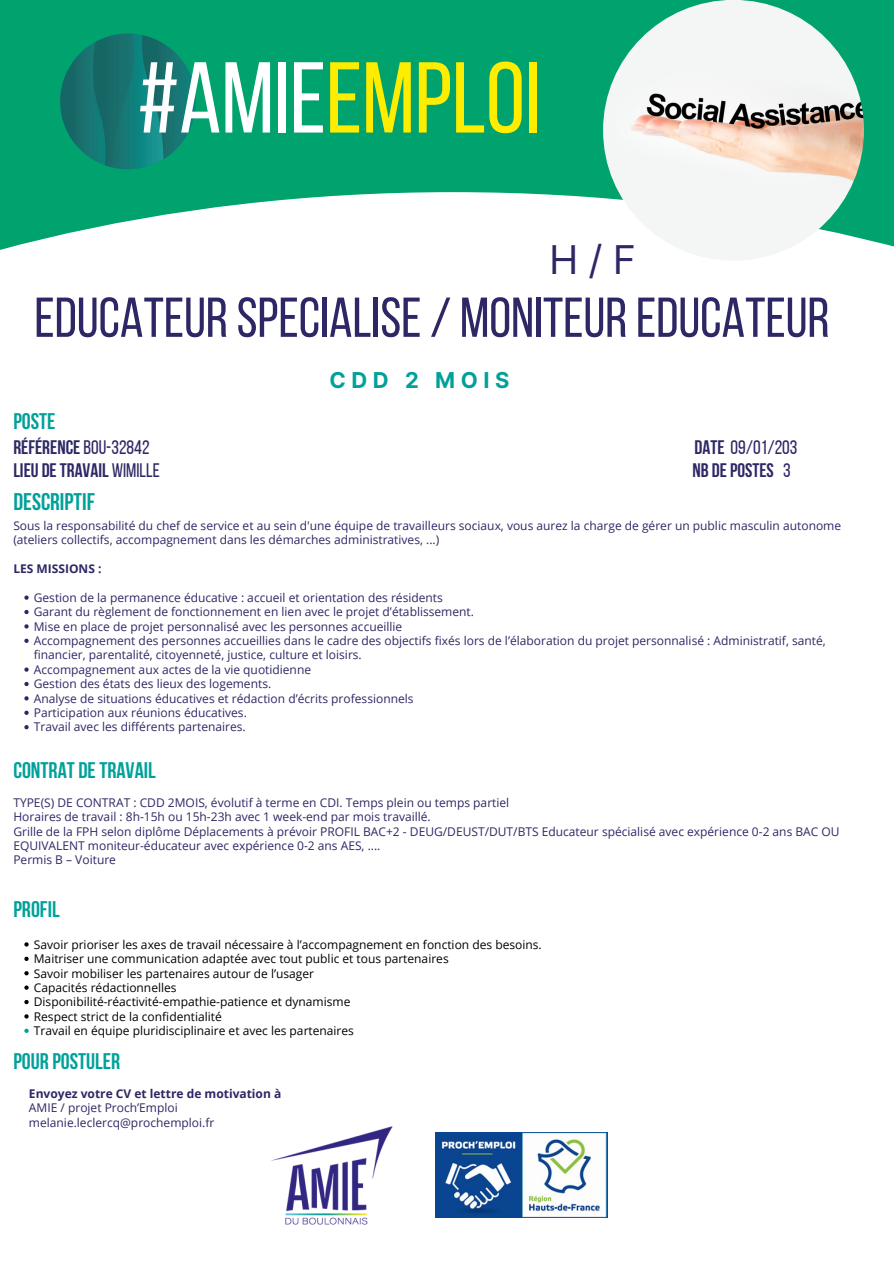
<style>
.page{position:relative;width:894px;height:1264px;background:#fff}
.page>*{position:absolute;margin:0;border:0;box-sizing:border-box;transform-origin:0 0}
.t1{font:100.35px "Bebas Neue";color:#ffed00}
.t2{font:56.1px "Bebas Neue";color:#2d2865}
.t3{font:39.6px "Inter";color:#2d2865}
.t4{font:700 24px "Bebas Neue";color:#00a19a}
.t5{font:700 22.5px "Bebas Neue";color:#00a19a}
.t6{font:700 21.9px "Inter";letter-spacing:.255em;color:#00a19a}
.t7{font:700 19.5px "Bebas Neue";color:#2d2865}
.t8{font:19.5px "Bebas Neue";color:#2d2865}
.t9{font:12px/14.4px "Open Sans";color:#2d2865}
.t10{font:12px/14.4px "Open Sans";color:#000}
.t11{font:700 12px "Open Sans";color:#2d2865}
.s1{color:#fff}
.s2{font-weight:400}
.s3{font-weight:700}
</style>
<div class="page">
<div style="left:0;top:0;width:893px;height:192px;background:#00a26e"></div>
<img style="left:60px;top:34px;width:136px;height:135px;border-radius:50%">
<img style="left:435px;top:1132px;width:172px;height:85px">
<img style="left:271px;top:1126px;width:122px;height:99px">
<img style="left:603px;top:0;width:260px;height:261px;border-radius:50%">
<svg style="left:24px;top:595px;width:5px;height:4px"></svg>
<svg style="left:24px;top:610px;width:5px;height:4px"></svg>
<svg style="left:24px;top:624px;width:5px;height:4px"></svg>
<svg style="left:24px;top:638px;width:5px;height:5px"></svg>
<svg style="left:24px;top:667px;width:5px;height:4px"></svg>
<svg style="left:24px;top:682px;width:5px;height:4px"></svg>
<svg style="left:24px;top:696px;width:5px;height:4px"></svg>
<svg style="left:24px;top:710px;width:5px;height:5px"></svg>
<svg style="left:24px;top:725px;width:5px;height:4px"></svg>
<svg style="left:24px;top:942px;width:5px;height:4px"></svg>
<svg style="left:24px;top:956px;width:5px;height:5px"></svg>
<svg style="left:24px;top:971px;width:5px;height:4px"></svg>
<svg style="left:24px;top:985px;width:5px;height:4px"></svg>
<svg style="left:24px;top:999px;width:5px;height:5px"></svg>
<svg style="left:24px;top:1014px;width:5px;height:4px"></svg>
<svg style="left:24px;top:1028px;width:5px;height:4px"></svg>
<h1 class="t1" style="left:138px;top:57px;width:404px"><span class="s1">#AMIE</span>EMPLOI</h1>
<h3 class="t3" style="left:549px;top:236px;width:88px">H/F</h3>
<h2 class="t2" style="left:34px;top:295px;width:796px">EDUCATEURSPECIALISE/ MONITEUREDUCATEUR</h2>
<h3 class="t6" style="left:329px;top:367px;width:182px">CDD 2 MOIS</h3>
<h3 class="t5" style="left:13px;top:412px;width:44px">POSTE</h3>
<h3 class="t7" style="left:13px;top:439px;width:138px">RÉFÉRENCE<span class="s2">BOU-32842</span></h3>
<h3 class="t8" style="left:694px;top:439px;width:104px"><span class="s3">DATE</span> 09/01/203</h3>
<h3 class="t7" style="left:13px;top:462px;width:148px">LIEU DETRAVAIL <span class="s2">WIMILLE</span></h3>
<h3 class="t7" style="left:692px;top:462px;width:99px">NB DEPOSTES <span class="s2">3</span></h3>
<h3 class="t4" style="left:13px;top:492px;width:83px">DESCRIPTIF</h3>
<p class="t9" style="left:13px;top:518px;width:829px">Sous la responsabilité du chef de service et au sein d'une équipe de travailleurs sociaux, vous aurez la charge de gérer un public masculin autonome (ateliers collectifs, accompagnement dans les démarches administratives, ...)</p>
<p class="t11" style="left:13px;top:560px;width:90px">LES MISSIONS :</p>
<p class="t9" style="left:34px;top:590px;width:793px">Gestion de la permanence éducative : accueil et orientation des résidents<br>Garant du règlement de fonctionnement en lien avec le projet d’établissement.<br>Mise en place de projet personnalisé avec les personnes accueillie<br>Accompagnement des personnes accueillies dans le cadre des objectifs fixés lors de l’élaboration du projet personnalisé : Administratif, santé, financier, parentalité, citoyenneté, justice, culture et loisirs.<br>Accompagnement aux actes de la vie quotidienne<br>Gestion des états des lieux des logements.<br>Analyse de situations éducatives et rédaction d’écrits professionnels<br>Participation aux réunions éducatives.<br>Travail avec les différents partenaires.</p>
<h3 class="t5" style="left:13px;top:761px;width:144px">CONTRAT DE TRAVAIL</h3>
<p class="t9" style="left:13px;top:795px;width:827px">TYPE(S) DE CONTRAT : CDD 2MOIS, évolutif à terme en CDI. Temps plein ou temps partiel<br>Horaires de travail : 8h-15h ou 15h-23h avec 1 week-end par mois travaillé.<br>Grille de la FPH selon diplôme Déplacements à prévoir PROFIL BAC+2 - DEUG/DEUST/DUT/BTS Educateur spécialisé avec expérience 0-2 ans BAC OU EQUIVALENT moniteur-éducateur avec expérience 0-2 ans AES, ....<br>Permis B – Voiture</p>
<h3 class="t5" style="left:13px;top:899px;width:48px">PROFIL</h3>
<p class="t10" style="left:34px;top:936px;width:509px">Savoir prioriser les axes de travail nécessaire à l’accompagnement en fonction des besoins.<br>Maitriser une communication adaptée avec tout public et tous partenaires<br>Savoir mobiliser les partenaires autour de l’usager<br>Capacités rédactionnelles<br>Disponibilité-réactivité-empathie-patience et dynamisme<br>Respect strict de la confidentialité<br>Travail en équipe pluridisciplinaire et avec les partenaires</p>
<h3 class="t5" style="left:13px;top:1052px;width:108px">POUR POSTULER</h3>
<p class="t11" style="left:29px;top:1084px;width:254px">Envoyez votre CV et lettre de motivation à</p>
<p class="t9" style="left:29px;top:1100px;width:187px">AMIE / projet Proch’Emploi melanie.leclercq@prochemploi.fr</p>
</div>
